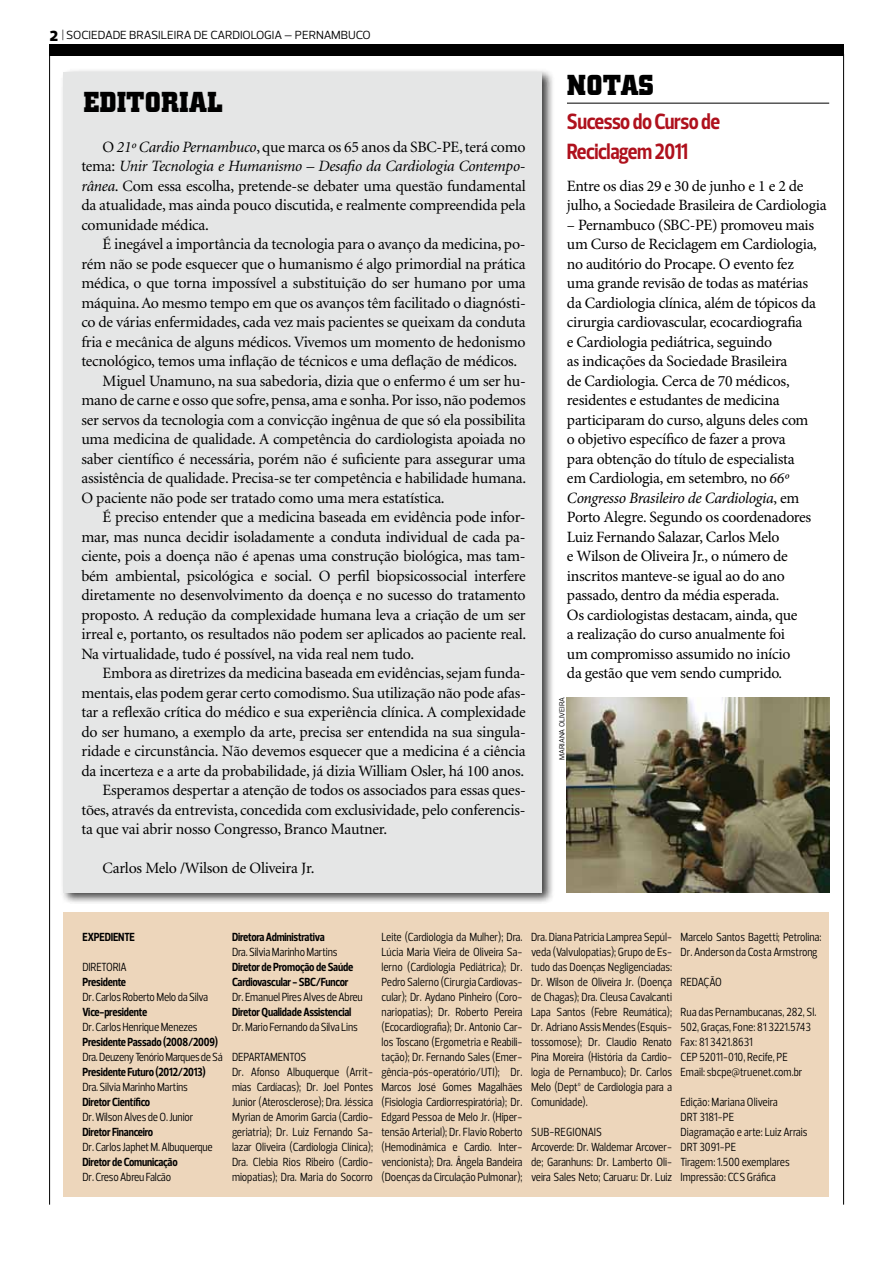
<style>
.page{position:relative;width:893px;height:1263px;background:#fff}
.page>*{position:absolute;margin:0;border:0;box-sizing:border-box;transform-origin:0 0}
.t1{font:700 30px "City D";color:#000}
.t2{font:700 22.5px/30px "Prelo Condensed";letter-spacing:-.02em;color:#af111d}
.t3{font:15.75px/19.5px "Minion";letter-spacing:-.015em;color:#000;text-align:justify}
.t4{font:15.75px/19.5px "Minion Pro";letter-spacing:-.02em;color:#000}
.t5{font:12px/15px "Prelo Condensed";letter-spacing:-.005em;color:#000}
.t6{font:700 12px/15px "Prelo Condensed";letter-spacing:-.015em;color:#000}
.t7{font:12px "Prelo";letter-spacing:-.01em;color:#000}
.t8{font:12px "Prelo Condensed";letter-spacing:-.025em;color:#000}
.t9{font:12px "Prelo Condensed";letter-spacing:-.03em;color:#000}
.t10{font:7.5px "Prelo";letter-spacing:-.015em;color:#000}
.s1{font-weight:900;font-size:15px}
.s2{font-style:italic}
</style>
<div class="page">
<hr style="left:49px;top:56px;width:1px;height:1148px;background:#000">
<hr style="left:843px;top:54px;width:1px;height:1150px;background:#000">
<div style="left:50px;top:44px;width:794px;height:12px;background:#000"></div>
<div style="left:64px;top:912px;width:765px;height:285px;background:#edd6bb"></div>
<div style="left:60px;top:69px;width:495px;height:836px;background:#000;opacity:.75"></div>
<div style="left:64px;top:72px;width:478px;height:821px;background:#e5e6e6"></div>
<hr style="left:567px;top:103px;width:262px;height:1px;background:#000">
<img style="left:567px;top:698px;width:262px;height:195px">
<p class="t7" style="left:50px;top:28px;width:323px"><span class="s1">2</span> | SOCIEDADE BRASILEIRA DE CARDIOLOGIA – PERNAMBUCO</p>
<h1 class="t1" style="left:84px;top:85px;width:141px">EDITORIAL</h1>
<p class="t3" style="left:81px;top:137px;width:446px;text-indent:21px">O <span class="s2">21º Cardio Pernambuco</span>, que marca os 65 anos da SBC-PE, terá como tema: <span class="s2">Unir Tecnologia e Humanismo – Desafio da Cardiologia Contempo&shy;rânea</span>. Com essa escolha, pretende-se debater uma questão fundamental da atualidade, mas ainda pouco discutida, e realmente compreendida pela comunidade médica.</p>
<p class="t3" style="left:103px;top:235px;width:425px">É inegável a importância da tecnologia para o avanço da medicina, po-</p>
<p class="t3" style="left:81px;top:254px;width:446px">rém não se pode esquecer que o humanismo é algo primordial na prática</p>
<p class="t3" style="left:81px;top:274px;width:446px">médica, o que torna impossível a substituição do ser humano por uma</p>
<p class="t3" style="left:81px;top:293px;width:446px">máquina. Ao mesmo tempo em que os avanços têm facilitado o diagnósti-</p>
<p class="t3" style="left:81px;top:313px;width:446px">co de várias enfermidades, cada vez mais pacientes se queixam da conduta</p>
<p class="t3" style="left:81px;top:332px;width:446px">fria e mecânica de alguns médicos. Vivemos um momento de hedonismo</p>
<p class="t3" style="left:81px;top:352px;width:437px">tecnológico, temos uma inflação de técnicos e uma deflação de médicos.</p>
<p class="t3" style="left:103px;top:371px;width:425px">Miguel Unamuno, na sua sabedoria, dizia que o enfermo é um ser hu-</p>
<p class="t3" style="left:81px;top:391px;width:446px">mano de carne e osso que sofre, pensa, ama e sonha. Por isso, não podemos</p>
<p class="t3" style="left:81px;top:410px;width:446px">ser servos da tecnologia com a convicção ingênua de que só ela possibilita</p>
<p class="t3" style="left:81px;top:430px;width:446px">uma medicina de qualidade. A competência do cardiologista apoiada no</p>
<p class="t3" style="left:81px;top:449px;width:446px">saber científico é necessária, porém não é suficiente para assegurar uma</p>
<p class="t3" style="left:81px;top:469px;width:446px">assistência de qualidade. Precisa-se ter competência e habilidade humana.</p>
<p class="t3" style="left:81px;top:488px;width:365px">O paciente não pode ser tratado como uma mera estatística.</p>
<p class="t3" style="left:103px;top:508px;width:425px">É preciso entender que a medicina baseada em evidência pode infor-</p>
<p class="t3" style="left:81px;top:527px;width:446px">mar, mas nunca decidir isoladamente a conduta individual de cada pa-</p>
<p class="t3" style="left:81px;top:547px;width:446px">ciente, pois a doença não é apenas uma construção biológica, mas tam-</p>
<p class="t3" style="left:81px;top:566px;width:446px">bém ambiental, psicológica e social. O perfil biopsicossocial interfere</p>
<p class="t3" style="left:81px;top:586px;width:446px">diretamente no desenvolvimento da doença e no sucesso do tratamento</p>
<p class="t3" style="left:81px;top:605px;width:446px">proposto. A redução da complexidade humana leva a criação de um ser</p>
<p class="t3" style="left:81px;top:625px;width:446px">irreal e, portanto, os resultados não podem ser aplicados ao paciente real.</p>
<p class="t3" style="left:81px;top:644px;width:334px">Na virtualidade, tudo é possível, na vida real nem tudo.</p>
<p class="t3" style="left:103px;top:664px;width:425px">Embora as diretrizes da medicina baseada em evidências, sejam funda-</p>
<p class="t3" style="left:81px;top:683px;width:446px">mentais, elas podem gerar certo comodismo. Sua utilização não pode afas-</p>
<p class="t3" style="left:81px;top:703px;width:446px">tar a reflexão crítica do médico e sua experiência clínica. A complexidade</p>
<p class="t3" style="left:81px;top:722px;width:446px">do ser humano, a exemplo da arte, precisa ser entendida na sua singula-</p>
<p class="t3" style="left:81px;top:742px;width:446px">ridade e circunstância. Não devemos esquecer que a medicina é a ciência</p>
<p class="t3" style="left:81px;top:761px;width:444px">da incerteza e a arte da probabilidade, já dizia William Osler, há 100 anos.</p>
<p class="t3" style="left:103px;top:781px;width:425px">Esperamos despertar a atenção de todos os associados para essas ques-</p>
<p class="t3" style="left:81px;top:800px;width:446px">tões, através da entrevista, concedida com exclusividade, pelo conferencis-</p>
<p class="t3" style="left:81px;top:820px;width:307px">ta que vai abrir nosso Congresso, Branco Mautner.</p>
<p class="t3" style="left:103px;top:859px;width:214px">Carlos Melo /Wilson de Oliveira Jr.</p>
<h1 class="t1" style="left:567px;top:68px;width:88px">NOTAS</h1>
<h2 class="t2" style="left:567px;top:107px;width:155px">Sucesso do Curso de<br>Reciclagem 2011</h2>
<p class="t4" style="left:567px;top:176px;width:261px">Entre os dias 29 e 30 de junho e 1 e 2 de julho, a Sociedade Brasileira de Cardiologia</p>
<p class="t4" style="left:567px;top:215px;width:251px">– Pernambuco (SBC-PE) promoveu mais um Curso de Reciclagem em Cardiologia, no auditório do Procape. O evento fez uma grande revisão de todas as matérias da Cardiologia clínica, além de tópicos da cirurgia cardiovascular, ecocardiografia<br>e Cardiologia pediátrica, seguindo<br>as indicações da Sociedade Brasileira<br>de Cardiologia. Cerca de 70 médicos, residentes e estudantes de medicina participaram do curso, alguns deles com o objetivo específico de fazer a prova<br>para obtenção do título de especialista em Cardiologia, em setembro, no <span class="s2">66º Congresso Brasileiro de Cardiologia</span>, em Porto Alegre. Segundo os coordenadores Luiz Fernando Salazar, Carlos Melo<br>e Wilson de Oliveira Jr., o número de inscritos manteve-se igual ao do ano passado, dentro da média esperada.<br>Os cardiologistas destacam, ainda, que<br>a realização do curso anualmente foi<br>um compromisso assumido no início<br>da gestão que vem sendo cumprido.</p>
<p class="t10" style="left:557px;top:760px;width:65px;rotate:-90deg">MARIANA OLIVEIRA</p>
<p class="t6" style="left:82px;top:929px;width:54px">EXPEDIENTE</p>
<p class="t5" style="left:82px;top:959px;width:46px">DIRETORIA</p>
<p class="t6" style="left:82px;top:974px;width:45px">Presidente</p>
<p class="t5" style="left:82px;top:989px;width:127px">Dr. Carlos Roberto Melo da Silva</p>
<p class="t6" style="left:82px;top:1004px;width:66px">Vice-presidente</p>
<p class="t5" style="left:82px;top:1019px;width:117px">Dr. Carlos Henrique Menezes</p>
<p class="t6" style="left:82px;top:1034px;width:137px">Presidente Passado (2008/2009)</p>
<p class="t8" style="left:82px;top:1049px;width:142px">Dra. Deuzeny Tenório Marques de Sá</p>
<p class="t6" style="left:82px;top:1064px;width:125px">Presidente Futuro (2012/2013)</p>
<p class="t5" style="left:82px;top:1079px;width:107px">Dra. Silvia Marinho Martins</p>
<p class="t6" style="left:82px;top:1094px;width:69px">Diretor Científico</p>
<p class="t5" style="left:82px;top:1109px;width:112px">Dr. Wilson Alves de O. Junior</p>
<p class="t6" style="left:82px;top:1124px;width:72px">Diretor Financeiro</p>
<p class="t5" style="left:82px;top:1139px;width:132px">Dr. Carlos Japhet M. Albuquerque</p>
<p class="t6" style="left:82px;top:1154px;width:97px">Diretor de Comunicação</p>
<p class="t5" style="left:82px;top:1169px;width:90px">Dr. Creso Abreu Falcão</p>
<p class="t6" style="left:232px;top:929px;width:94px">Diretora Administrativa</p>
<p class="t5" style="left:232px;top:944px;width:107px">Dra. Silvia Marinho Martins</p>
<p class="t6" style="left:232px;top:959px;width:123px">Diretor de Promoção de Saúde<br>Cardiovascular - SBC/Funcor</p>
<p class="t5" style="left:232px;top:989px;width:132px">Dr. Emanuel Pires Alves de Abreu</p>
<p class="t6" style="left:232px;top:1004px;width:121px">Diretor Qualidade Assistencial</p>
<p class="t5" style="left:232px;top:1019px;width:127px">Dr. Mario Fernando da Silva Lins</p>
<p class="t5" style="left:232px;top:1049px;width:142px">DEPARTAMENTOS<br>Dr. Afonso Albuquerque (Arrit&shy;mias Cardíacas); Dr. Joel Pontes<br>Junior (Aterosclerose); Dra. Jéssica<br>Myrian de Amorim Garcia (Cardio&shy;geriatria); Dr. Luiz Fernando Sa&shy;lazar Oliveira (Cardiologia Clínica);<br>Dra. Clebia Rios Ribeiro (Cardio&shy;miopatias); Dra. Maria do Socorro</p>
<p class="t5" style="left:381px;top:929px;width:143px;text-align:justify">Leite (Cardiologia da Mulher); Dra.<br>Lúcia Maria Vieira de Oliveira Sa&shy;lerno (Cardiologia Pediátrica); Dr.<br>Pedro Salerno (Cirurgia Cardiovas&shy;cular); Dr. Aydano Pinheiro (Coro&shy;nariopatias); Dr. Roberto Pereira (Ecocardiografia); Dr. Antonio Car&shy;los Toscano (Ergometria e Reabili&shy;tação); Dr. Fernando Sales (Emer&shy;gência-pós-operatório/UTI); Dr.<br>Marcos José Gomes Magalhães (Fisiologia Cardiorrespiratória); Dr.<br>Edgard Pessoa de Melo Jr. (Hiper&shy;tensão Arterial); Dr. Flavio Roberto (Hemodinâmica e Cardio. Inter&shy;vencionista); Dra. Ângela Bandeira (Doenças da Circulação Pulmonar);</p>
<p class="t5" style="left:531px;top:929px;width:143px;text-align:justify">Dra. Diana Patricia Lamprea Sepúl&shy;veda (Valvulopatias); Grupo de Es&shy;tudo das Doenças Negligenciadas:<br>Dr. Wilson de Oliveira Jr. (Doença de Chagas); Dra. Cleusa Cavalcanti Lapa Santos (Febre Reumática); Dr. Adriano Assis Mendes (Esquis&shy;tossomose); Dr. Claudio Renato Pina Moreira (História da Cardio&shy;logia de Pernambuco); Dr. Carlos Melo (Deptº de Cardiologia para a Comunidade).</p>
<p class="t5" style="left:531px;top:1124px;width:142px">Sub-regionais<br>Arcoverde: Dr. Waldemar Arcover&shy;de; Garanhuns: Dr. Lamberto Oli&shy;veira Sales Neto; Caruaru: Dr. Luiz</p>
<p class="t5" style="left:680px;top:929px;width:142px">Marcelo Santos Bagetti; Petrolina:<br>Dr. Anderson da Costa Armstrong</p>
<p class="t9" style="left:680px;top:974px;width:43px">REDAÇÃO</p>
<p class="t5" style="left:680px;top:1004px;width:137px">Rua das Pernambucanas, 282, Sl.<br>502, Graças, Fone: 81 3221.5743<br>Fax: 81 3421.8631<br>CEP 52011-010, Recife, PE<br>Email: sbcpe@truenet.com.br</p>
<p class="t5" style="left:680px;top:1094px;width:129px">Edição: Mariana Oliveira<br>DRT 3181-PE<br>Diagramação e arte: Luiz Arrais<br>DRT 3091-PE<br>Tiragem: 1.500 exemplares<br>Impressão: CCS Gráfica</p>
</div>
